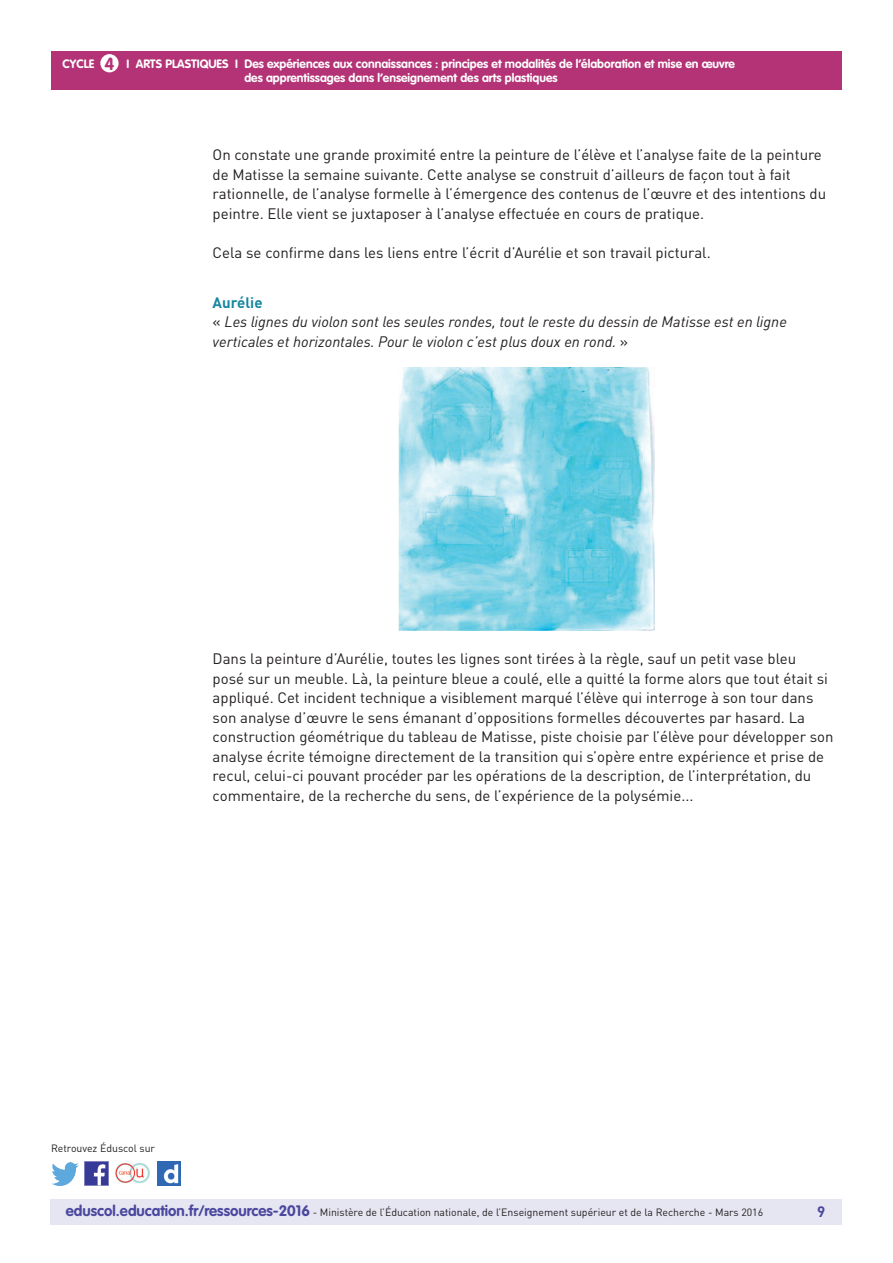
<style>
.page{position:relative;width:893px;height:1263px;background:#fff}
.page>*{position:absolute;margin:0;border:0;box-sizing:border-box;transform-origin:0 0}
.t1{font:700 17.25px "VAG Rounded Std";color:#b43376}
.t2{font:15px/19.5px "DIN Pro";color:#231f20}
.t3{font:italic 15px/19.5px "DIN Pro";color:#231f20}
.t4{font:700 15px "DIN Pro";color:#4a489e}
.t5{font:700 12px/14.4px "VAG Rounded Std";color:#fff}
.t6{font:10.5px "DIN Pro";color:#231f20}
.s1{font-weight:700;font-style:normal;color:#16879f}
.s2{font-style:normal}
.s3{font-family:"VAG Rounded Std";font-weight:700;font-size:15px;color:#4a489e}
</style>
<div class="page">
<div style="left:50px;top:1199px;width:791px;height:26px;background:#e6e5f2"></div>
<img style="left:85px;top:1162px;width:23px;height:23px">
<img style="left:51px;top:1163px;width:28px;height:22px">
<img style="left:158px;top:1162px;width:22px;height:23px">
<img style="left:115px;top:1163px;width:35px;height:21px">
<div style="left:51px;top:51px;width:791px;height:39px;background:#b43376"></div>
<div style="left:100px;top:54px;width:19px;height:18px;background:#fff;border-radius:50%"></div>
<img style="left:399px;top:368px;width:255px;height:263px">
<p class="t1" style="left:105px;top:53px;width:11px">4</p>
<p class="t5" style="left:63px;top:57px;width:28px">CYCLE</p>
<p class="t5" style="left:244px;top:57px;width:491px;text-indent:-118px">I Arts plastiques I Des expériences aux connaissances : principes et modalités de l’élaboration et mise en œuvre des apprentissages dans l’enseignement des arts plastiques</p>
<p class="t2" style="left:213px;top:145px;width:615px">On constate une grande proximité entre la peinture de l’élève et l’analyse faite de la peinture de Matisse la semaine suivante. Cette analyse se construit d’ailleurs de façon tout à fait rationnelle, de l’analyse formelle à l’émergence des contenus de l’œuvre et des intentions du peintre. Elle vient se juxtaposer à l’analyse effectuée en cours de pratique.</p>
<p class="t2" style="left:213px;top:242px;width:500px">Cela se confirme dans les liens entre l’écrit d’Aurélie et son travail pictural.</p>
<p class="t3" style="left:213px;top:292px;width:576px"><span class="s1">Aurélie<br></span><span class="s2">«</span> Les lignes du violon sont les seules rondes, tout le reste du dessin de Matisse est en ligne verticales et horizontales. Pour le violon c’est plus doux en rond. <span class="s2">»</span></p>
<p class="t2" style="left:213px;top:648px;width:623px">Dans la peinture d’Aurélie, toutes les lignes sont tirées à la règle, sauf un petit vase bleu<br>posé sur un meuble. Là, la peinture bleue a coulé, elle a quitté la forme alors que tout était si appliqué. Cet incident technique a visiblement marqué l’élève qui interroge à son tour dans son analyse d’œuvre le sens émanant d’oppositions formelles découvertes par hasard. La construction géométrique du tableau de Matisse, piste choisie par l’élève pour développer son analyse écrite témoigne directement de la transition qui s’opère entre expérience et prise de recul, celui-ci pouvant procéder par les opérations de la description, de l’interprétation, du commentaire, de la recherche du sens, de l’expérience de la polysémie...</p>
<p class="t6" style="left:51px;top:1141px;width:106px">Retrouvez Éduscol sur</p>
<p class="t6" style="left:66px;top:1205px;width:699px"><span class="s3">eduscol.education.fr/ressources-2016</span> - Ministère de l’Éducation nationale, de l’Enseignement supérieur et de la Recherche - Mars 2016</p>
<p class="t4" style="left:817px;top:1201px;width:10px">9</p>
</div>
